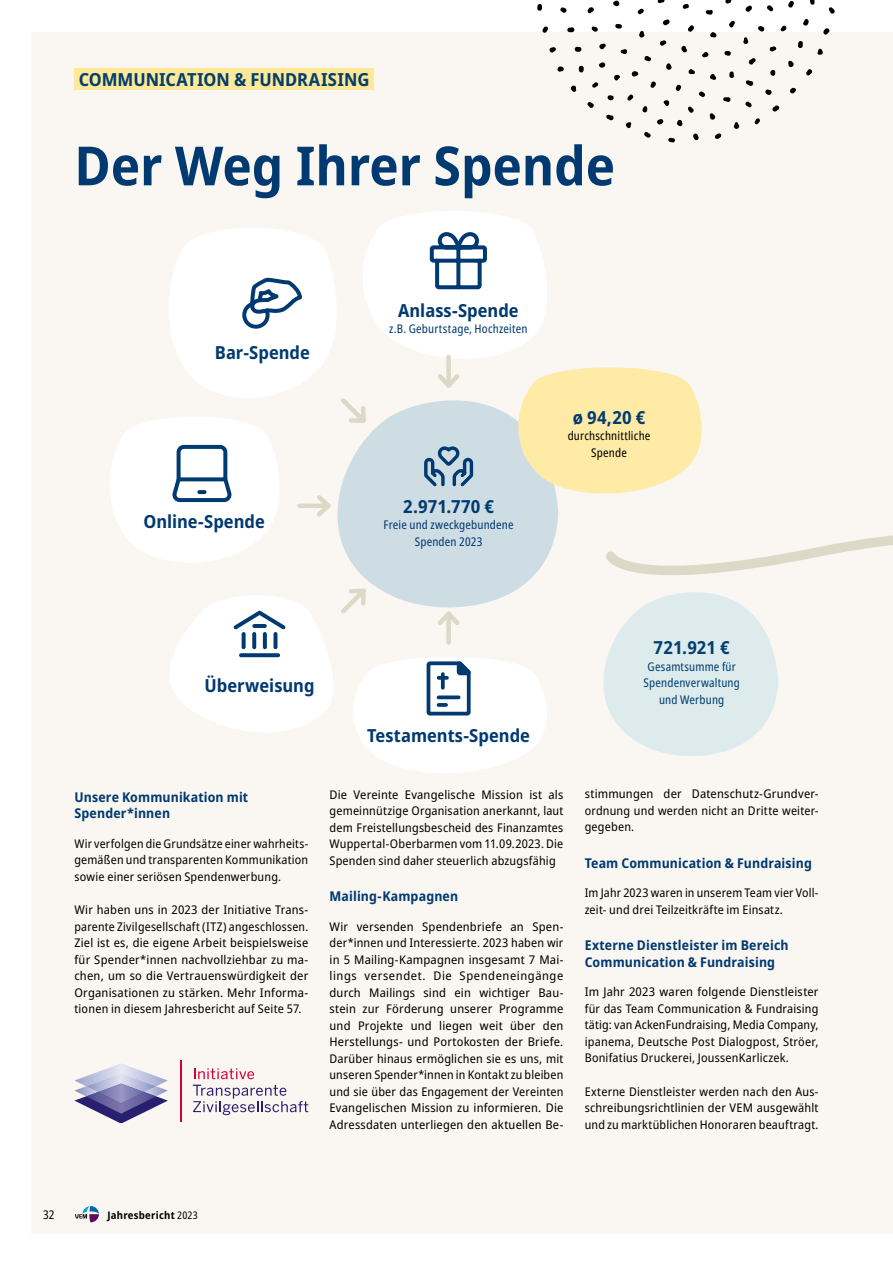
<style>
.page{position:relative;width:893px;height:1263px;background:#fff}
.page>*{position:absolute;margin:0;border:0;box-sizing:border-box;transform-origin:0 0}
.t1{font:700 semi-condensed 54px "Noto Sans";color:#003a70}
.t2{font:700 semi-condensed 18px "Noto Sans";color:#003a70}
.t3{font:700 semi-condensed 18px "Noto Sans";color:#003f6f}
.t4{font:700 semi-condensed 13.5px/16.5px "Noto Sans";letter-spacing:.01em;color:#003a70}
.t5{font:semi-condensed 12px/16.5px "Noto Sans";letter-spacing:.015em;color:#000;text-align:justify}
.t6{font:condensed 12px/16.5px "Noto Sans";letter-spacing:.015em;color:#003a70;text-align:center}
.t7{font:condensed 12px/16.5px "Noto Sans";letter-spacing:.015em;color:#003f6f;text-align:center}
.t8{font:condensed 12px/16.5px "Noto Sans";letter-spacing:.015em;color:#000;text-align:center}
.t9{font:700 semi-condensed 10.5px "Noto Sans";letter-spacing:.02em;color:#000}
.s1{font-weight:400;font-stretch:condensed}
</style>
<div class="page">
<div style="left:32px;top:32px;width:861px;height:1201px;background:#faf6f2"></div>
<div style="left:74px;top:68px;width:300px;height:21px;background:#ffe897"></div>
<svg style="left:75px;top:1206px;width:24px;height:16px"></svg>
<svg style="left:74px;top:1064px;width:94px;height:59px"></svg>
<img style="left:86px;top:1073px;width:70px;height:19px">
<img style="left:98px;top:1083px;width:47px;height:20px">
<svg style="left:194px;top:1068px;width:60px;height:11px"></svg>
<svg style="left:193px;top:1085px;width:115px;height:30px"></svg>
<hr style="left:181px;top:1061px;width:1px;height:60px;background:#d3003a">
<svg style="left:723px;top:97px;width:8px;height:5px"></svg>
<svg style="left:614px;top:75px;width:6px;height:6px"></svg>
<svg style="left:664px;top:100px;width:5px;height:6px"></svg>
<svg style="left:626px;top:122px;width:5px;height:6px"></svg>
<svg style="left:560px;top:7px;width:7px;height:6px"></svg>
<svg style="left:676px;top:85px;width:5px;height:6px"></svg>
<svg style="left:657px;top:0;width:8px;height:3px"></svg>
<svg style="left:644px;top:132px;width:7px;height:6px"></svg>
<svg style="left:767px;top:5px;width:6px;height:7px"></svg>
<svg style="left:758px;top:26px;width:6px;height:6px"></svg>
<svg style="left:657px;top:119px;width:6px;height:5px"></svg>
<svg style="left:706px;top:10px;width:7px;height:5px"></svg>
<svg style="left:729px;top:21px;width:6px;height:7px"></svg>
<svg style="left:599px;top:43px;width:7px;height:7px"></svg>
<svg style="left:639px;top:31px;width:5px;height:7px"></svg>
<svg style="left:710px;top:113px;width:6px;height:7px"></svg>
<svg style="left:681px;top:46px;width:6px;height:7px"></svg>
<svg style="left:803px;top:19px;width:6px;height:7px"></svg>
<svg style="left:587px;top:7px;width:7px;height:6px"></svg>
<svg style="left:754px;top:118px;width:6px;height:6px"></svg>
<svg style="left:770px;top:70px;width:5px;height:6px"></svg>
<svg style="left:666px;top:63px;width:6px;height:7px"></svg>
<svg style="left:710px;top:32px;width:7px;height:5px"></svg>
<svg style="left:557px;top:66px;width:7px;height:6px"></svg>
<svg style="left:765px;top:89px;width:7px;height:6px"></svg>
<svg style="left:810px;top:0;width:4px;height:5px"></svg>
<svg style="left:663px;top:19px;width:7px;height:6px"></svg>
<svg style="left:745px;top:6px;width:7px;height:6px"></svg>
<svg style="left:620px;top:49px;width:7px;height:5px"></svg>
<svg style="left:689px;top:69px;width:6px;height:5px"></svg>
<svg style="left:745px;top:101px;width:7px;height:7px"></svg>
<svg style="left:613px;top:1px;width:6px;height:5px"></svg>
<svg style="left:788px;top:1px;width:6px;height:7px"></svg>
<svg style="left:688px;top:25px;width:6px;height:7px"></svg>
<svg style="left:770px;top:46px;width:6px;height:6px"></svg>
<svg style="left:688px;top:106px;width:6px;height:7px"></svg>
<svg style="left:592px;top:82px;width:6px;height:6px"></svg>
<svg style="left:575px;top:47px;width:7px;height:5px"></svg>
<svg style="left:823px;top:28px;width:6px;height:7px"></svg>
<svg style="left:724px;top:51px;width:7px;height:5px"></svg>
<svg style="left:780px;top:25px;width:7px;height:6px"></svg>
<svg style="left:591px;top:26px;width:7px;height:6px"></svg>
<svg style="left:579px;top:65px;width:5px;height:7px"></svg>
<svg style="left:660px;top:40px;width:6px;height:6px"></svg>
<svg style="left:729px;top:71px;width:5px;height:7px"></svg>
<svg style="left:650px;top:81px;width:6px;height:7px"></svg>
<svg style="left:599px;top:62px;width:7px;height:6px"></svg>
<svg style="left:790px;top:88px;width:6px;height:5px"></svg>
<svg style="left:702px;top:52px;width:6px;height:5px"></svg>
<svg style="left:677px;top:119px;width:5px;height:7px"></svg>
<svg style="left:537px;top:4px;width:5px;height:7px"></svg>
<svg style="left:693px;top:133px;width:6px;height:8px"></svg>
<svg style="left:699px;top:91px;width:6px;height:6px"></svg>
<svg style="left:668px;top:138px;width:7px;height:5px"></svg>
<svg style="left:627px;top:94px;width:7px;height:7px"></svg>
<svg style="left:710px;top:74px;width:6px;height:6px"></svg>
<svg style="left:772px;top:105px;width:7px;height:7px"></svg>
<svg style="left:743px;top:37px;width:5px;height:7px"></svg>
<svg style="left:570px;top:85px;width:6px;height:7px"></svg>
<svg style="left:788px;top:60px;width:6px;height:7px"></svg>
<svg style="left:829px;top:7px;width:6px;height:7px"></svg>
<svg style="left:817px;top:49px;width:6px;height:6px"></svg>
<svg style="left:642px;top:106px;width:5px;height:7px"></svg>
<svg style="left:746px;top:80px;width:7px;height:6px"></svg>
<svg style="left:748px;top:58px;width:8px;height:7px"></svg>
<svg style="left:606px;top:114px;width:8px;height:7px"></svg>
<svg style="left:734px;top:122px;width:5px;height:7px"></svg>
<svg style="left:806px;top:69px;width:7px;height:7px"></svg>
<svg style="left:644px;top:56px;width:7px;height:6px"></svg>
<svg style="left:587px;top:102px;width:7px;height:6px"></svg>
<svg style="left:638px;top:9px;width:6px;height:5px"></svg>
<svg style="left:725px;top:0;width:7px;height:4px"></svg>
<svg style="left:682px;top:4px;width:7px;height:5px"></svg>
<svg style="left:607px;top:95px;width:7px;height:5px"></svg>
<svg style="left:549px;top:47px;width:7px;height:6px"></svg>
<svg style="left:542px;top:26px;width:6px;height:7px"></svg>
<svg style="left:615px;top:24px;width:7px;height:5px"></svg>
<svg style="left:714px;top:133px;width:8px;height:6px"></svg>
<svg style="left:567px;top:27px;width:7px;height:5px"></svg>
<svg style="left:798px;top:41px;width:5px;height:7px"></svg>
<svg style="left:631px;top:71px;width:8px;height:6px"></svg>
<svg style="left:110px;top:211px;width:783px;height:562px"></svg>
<h2 class="t3" style="left:79px;top:66px;width:292px">COMMUNICATION &amp; FUNDRAISING</h2>
<h1 class="t1" style="left:74px;top:127px;width:542px">Der Weg Ihrer Spende</h1>
<h2 class="t2" style="left:215px;top:340px;width:97px">Bar-Spende</h2>
<h2 class="t2" style="left:143px;top:508px;width:123px">Online-Spende</h2>
<h2 class="t2" style="left:398px;top:298px;width:122px">Anlass-Spende</h2>
<p class="t6" style="left:389px;top:321px;width:140px">z.B. Geburtstage, Hochzeiten</p>
<h2 class="t2" style="left:403px;top:494px;width:92px">2.971.770 €</h2>
<p class="t6" style="left:383px;top:517px;width:132px">Freie und zweckgebundene<br>Spenden 2023</p>
<h2 class="t2" style="left:573px;top:404px;width:74px">ø 94,20 €</h2>
<p class="t8" style="left:568px;top:428px;width:84px">durchschnittliche<br>Spende</p>
<h2 class="t2" style="left:205px;top:672px;width:111px">Überweisung</h2>
<h2 class="t2" style="left:367px;top:723px;width:164px">Testaments-Spende</h2>
<p class="t4" style="left:74px;top:789px;width:175px">Unsere Kommunikation mit<br>Spender*innen</p>
<p class="t5" style="left:74px;top:835px;width:235px">Wir verfolgen die Grundsätze einer wahrheits&shy;gemäßen und transparenten Kommunikation sowie einer seriösen Spendenwerbung.</p>
<p class="t5" style="left:74px;top:902px;width:235px">Wir haben uns in 2023 der Initiative Trans&shy;parente Zivilgesellschaft (ITZ) angeschlossen.<br>Ziel ist es, die eigene Arbeit beispielsweise für Spender*innen nachvollziehbar zu ma&shy;chen, um so die Vertrauenswürdigkeit der Organisationen zu stärken. Mehr Informa&shy;tionen in diesem Jahresbericht auf Seite 57.</p>
<p class="t5" style="left:330px;top:786px;width:235px">Die Vereinte Evangelische Mission ist als gemeinnützige Organisation anerkannt, laut dem Freistellungsbescheid des Finanzamtes Wuppertal-Oberbarmen vom 11.09.2023. Die Spenden sind daher steuerlich abzugsfähig</p>
<p class="t4" style="left:330px;top:888px;width:130px">Mailing-Kampagnen</p>
<p class="t5" style="left:330px;top:918px;width:235px">Wir versenden Spendenbriefe an Spen&shy;der*innen und Interessierte. 2023 haben wir in 5 Mailing-Kampagnen insgesamt 7 Mai&shy;lings versendet. Die Spendeneingänge durch Mailings sind ein wichtiger Bau&shy;stein zur Förderung unserer Programme und Projekte und liegen weit über den Herstellungs- und Portokosten der Briefe.<br>Darüber hinaus ermöglichen sie es uns, mit unseren Spender*innen in Kontakt zu bleiben und sie über das Engagement der Vereinten Evangelischen Mission zu informieren. Die Adressdaten unterliegen den aktuellen Be-</p>
<h2 class="t3" style="left:654px;top:635px;width:78px">721.921 €</h2>
<p class="t7" style="left:643px;top:658px;width:98px">Gesamtsumme für<br>Spendenverwaltung und Werbung</p>
<p class="t5" style="left:585px;top:786px;width:235px">stimmungen der Datenschutz-Grundver&shy;ordnung und werden nicht an Dritte weiter&shy;gegeben.</p>
<p class="t4" style="left:585px;top:855px;width:229px">Team Communication &amp; Fundraising</p>
<p class="t5" style="left:585px;top:885px;width:235px">Im Jahr 2023 waren in unserem Team vier Voll&shy;zeit- und drei Teilzeitkräfte im Einsatz.</p>
<p class="t4" style="left:585px;top:937px;width:205px">Externe Dienstleister im Bereich<br>Communication &amp; Fundraising</p>
<p class="t5" style="left:585px;top:984px;width:235px">Im Jahr 2023 waren folgende Dienstleister für das Team Communication &amp; Fundraising tätig: van AckenFundraising, Media Company, ipanema, Deutsche Post Dialogpost, Ströer, Bonifatius Druckerei, JoussenKarliczek.</p>
<p class="t5" style="left:585px;top:1083px;width:235px">Externe Dienstleister werden nach den Aus&shy;schreibungsrichtlinien der VEM ausgewählt und zu marktüblichen Honoraren beauftragt.</p>
<p class="t8" style="left:43px;top:1206px;width:13px">32</p>
<p class="t9" style="left:107px;top:1207px;width:92px">Jahresbericht <span class="s1">2023</span></p>
</div>
